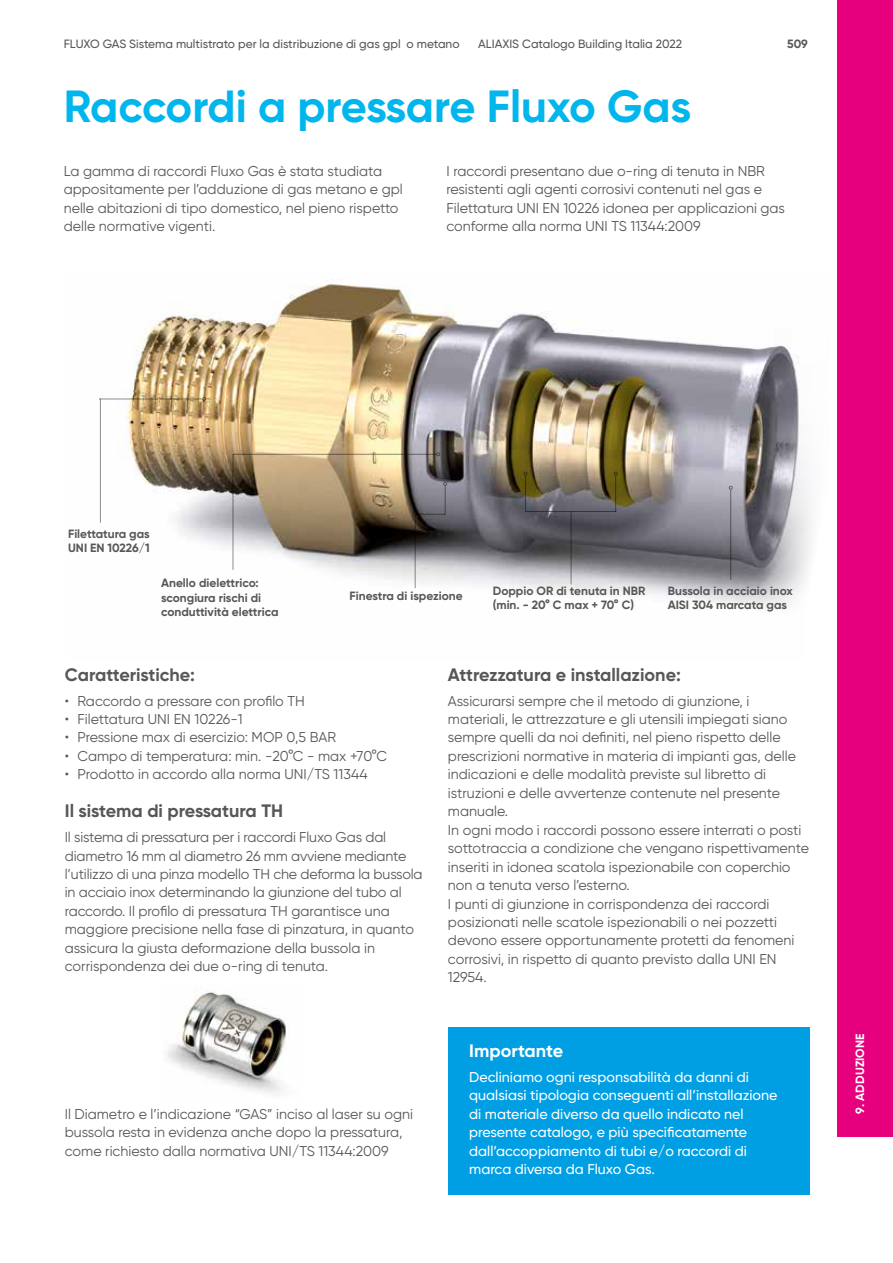
<style>
.page{position:relative;width:893px;height:1263px;background:#fff}
.page>*{position:absolute;margin:0;border:0;box-sizing:border-box;transform-origin:0 0}
.t1{font:700 45px "Gilroy";letter-spacing:-.01em;color:#00b6ed}
.t2{font:700 18px "Gilroy";color:#575756}
.t3{font:700 18px "Gilroy";color:#fff}
.t4{font:14.25px/18.5px "Gilroy";color:#575756}
.t5{font:500 14.25px/18.5px "Gilroy";color:#fff}
.t6{font:700 12px/14.4px "Gilroy";color:#575756}
.t7{font:500 12px "Gilroy";color:#575756}
.t8{font:700 12px "Gilroy";letter-spacing:.01em;color:#fff}
</style>
<div class="page">
<div style="left:838px;top:0;width:55px;height:1137px;background:#e6007d"></div>
<div style="left:448px;top:1027px;width:361px;height:168px;background:#009fe3"></div>
<img style="left:99px;top:279px;width:712px;height:328px">
<hr style="left:100px;top:399px;width:1px;height:124px;background:#909090">
<hr style="left:233px;top:454px;width:1px;height:116px;background:#909090">
<hr style="left:730px;top:489px;width:1px;height:91px;background:#909090">
<svg style="left:729px;top:486px;width:4px;height:4px"></svg>
<hr style="left:99px;top:399px;width:104px;height:1px;background:#909090">
<svg style="left:202px;top:397px;width:4px;height:4px"></svg>
<hr style="left:233px;top:454px;width:204px;height:1px;background:#909090">
<svg style="left:436px;top:452px;width:4px;height:4px"></svg>
<hr style="left:415px;top:515px;width:1px;height:73px;background:#909090">
<hr style="left:415px;top:514px;width:30px;height:1px;background:#909090">
<hr style="left:445px;top:485px;width:1px;height:30px;background:#909090">
<svg style="left:443px;top:482px;width:4px;height:4px"></svg>
<hr style="left:571px;top:512px;width:1px;height:72px;background:#909090">
<hr style="left:525px;top:475px;width:1px;height:37px;background:#909090">
<hr style="left:615px;top:475px;width:1px;height:37px;background:#909090">
<svg style="left:614px;top:472px;width:4px;height:3px"></svg>
<hr style="left:526px;top:511px;width:90px;height:1px;background:#909090">
<img style="left:167px;top:991px;width:119px;height:102px">
<p class="t7" style="left:64px;top:36px;width:397px">FLUXO GAS Sistema multistrato per la distribuzione di gas gpl o metano</p>
<p class="t7" style="left:478px;top:36px;width:205px">ALIAXIS Catalogo Building Italia 2022</p>
<p class="t6" style="left:787px;top:36px;width:22px">509</p>
<h1 class="t1" style="left:64px;top:78px;width:629px">Raccordi a pressare Fluxo Gas</h1>
<p class="t4" style="left:64px;top:161px;width:341px">La gamma di raccordi Fluxo Gas è stata studiata appositamente per l’adduzione di gas metano e gpl nelle abitazioni di tipo domestico, nel pieno rispetto delle normative vigenti.</p>
<p class="t4" style="left:446px;top:161px;width:340px">I raccordi presentano due o-ring di tenuta in NBR resistenti agli agenti corrosivi contenuti nel gas e Filettatura UNI EN 10226 idonea per applicazioni gas conforme alla norma UNI TS 11344:2009</p>
<p class="t6" style="left:68px;top:526px;width:83px">Filettatura gas<br>UNI EN 10226/1</p>
<p class="t6" style="left:161px;top:576px;width:119px">Anello dielettrico: scongiura rischi di conduttività elettrica</p>
<p class="t6" style="left:350px;top:589px;width:115px">Finestra di ispezione</p>
<p class="t6" style="left:493px;top:583px;width:154px">Doppio OR di tenuta in NBR (min. - 20° C max + 70° C)</p>
<p class="t6" style="left:668px;top:583px;width:127px">Bussola in acciaio inox<br>AISI 304 marcata gas</p>
<p class="t2" style="left:65px;top:663px;width:132px">Caratteristiche:</p>
<p class="t4" style="left:65px;top:691px;width:242px">• Raccordo a pressare con profilo TH</p>
<p class="t4" style="left:65px;top:710px;width:179px">• Filettatura UNI EN 10226-1</p>
<p class="t4" style="left:65px;top:728px;width:273px">• Pressione max di esercizio: MOP 0,5 BAR</p>
<p class="t4" style="left:65px;top:746px;width:324px">• Campo di temperatura: min. -20°C - max +70°C</p>
<p class="t4" style="left:65px;top:765px;width:304px">• Prodotto in accordo alla norma UNI/TS 11344</p>
<p class="t2" style="left:65px;top:800px;width:220px">Il sistema di pressatura TH</p>
<p class="t4" style="left:65px;top:828px;width:359px">Il sistema di pressatura per i raccordi Fluxo Gas dal diametro 16 mm al diametro 26 mm avviene mediante l’utilizzo di una pinza modello TH che deforma la bussola in acciaio inox determinando la giunzione del tubo al raccordo. Il profilo di pressatura TH garantisce una maggiore precisione nella fase di pinzatura, in quanto assicura la giusta deformazione della bussola in corrispondenza dei due o-ring di tenuta.</p>
<p class="t4" style="left:65px;top:1104px;width:350px">Il Diametro e l’indicazione “GAS” inciso al laser su ogni bussola resta in evidenza anche dopo la pressatura, come richiesto dalla normativa UNI/TS 11344:2009</p>
<p class="t2" style="left:448px;top:663px;width:234px">Attrezzatura e installazione:</p>
<p class="t4" style="left:448px;top:691px;width:362px">Assicurarsi sempre che il metodo di giunzione, i materiali, le attrezzature e gli utensili impiegati siano sempre quelli da noi definiti, nel pieno rispetto delle prescrizioni normative in materia di impianti gas, delle indicazioni e delle modalità previste sul libretto di istruzioni e delle avvertenze contenute nel presente manuale.<br>In ogni modo i raccordi possono essere interrati o posti sottotraccia a condizione che vengano rispettivamente inseriti in idonea scatola ispezionabile con coperchio non a tenuta verso l’esterno.<br>I punti di giunzione in corrispondenza dei raccordi posizionati nelle scatole ispezionabili o nei pozzetti devono essere opportunamente protetti da fenomeni corrosivi, in rispetto di quanto previsto dalla UNI EN 12954.</p>
<p class="t3" style="left:469px;top:1039px;width:95px">Importante</p>
<p class="t5" style="left:469px;top:1068px;width:310px">Decliniamo ogni responsabilità da danni di qualsiasi tipologia conseguenti all’installazione di materiale diverso da quello indicato nel presente catalogo, e più specificatamente dall’accoppiamento di tubi e/o raccordi di marca diversa da Fluxo Gas.</p>
<p class="t8" style="left:853px;top:1114px;width:82px;rotate:-90deg">9. ADDUZIONE</p>
</div>
